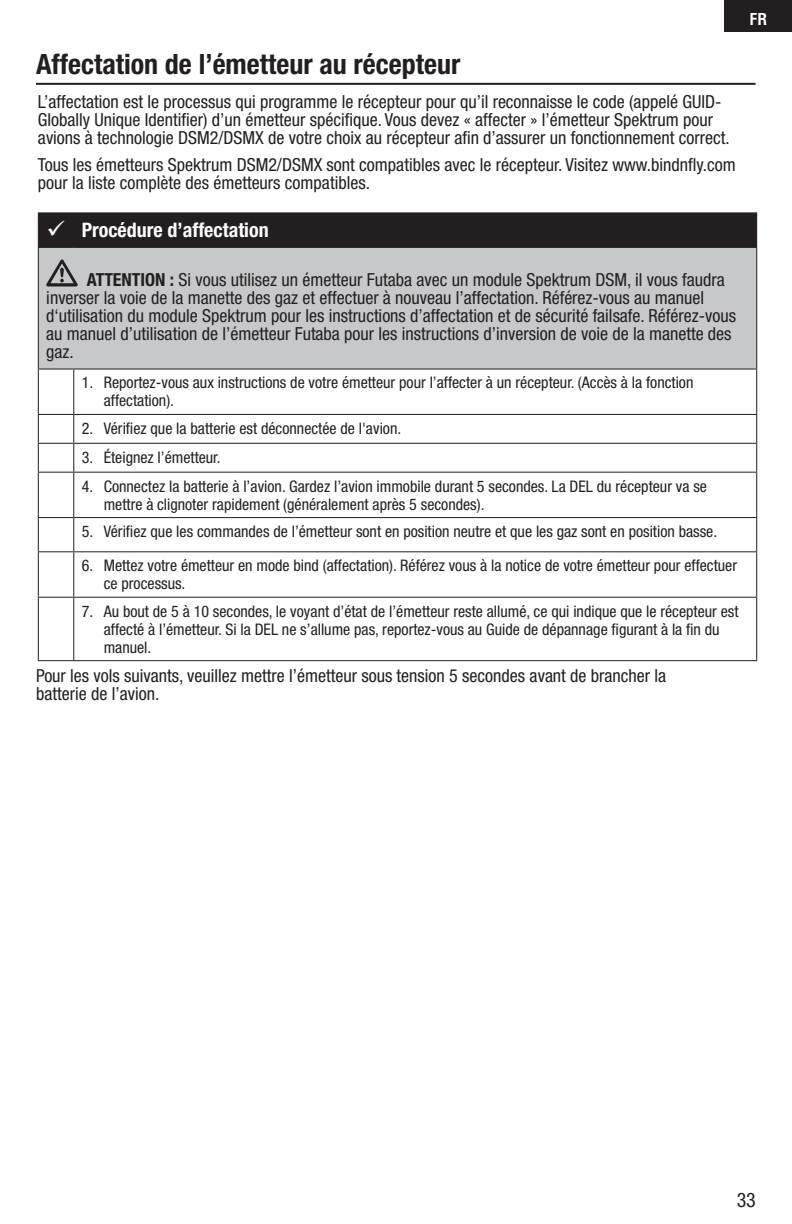
<style>
.page{position:relative;width:792px;height:1224px;background:#fff}
.page>*{position:absolute;margin:0;border:0;box-sizing:border-box;transform-origin:0 0}
.t1{font:700 condensed 28px "Helvetica Neue LT Std";color:#231f20}
.t2{font:700 condensed 20px "Helvetica Neue LT Std";color:#fff}
.t3{font:condensed 20px "Helvetica Neue LT Std";color:#231f20}
.t4{font:condensed 18px/18px "Helvetica Neue LT Std";color:#231f20}
.t5{font:condensed 16px/18px "Helvetica Neue LT Std";color:#231f20}
.t6{font:700 condensed 16px "Helvetica LT Std";color:#fff}
.s1{font-weight:700}
</style>
<div class="page">
<div style="left:725px;top:0;width:67px;height:31px;background:#231f20"></div>
<hr style="left:36px;top:83px;width:720px;height:2px;background:#231f20">
<div style="left:39px;top:213px;width:717px;height:34px;background:#231f20"></div>
<div style="left:38px;top:247px;width:719px;height:122px;background:#c6c8ca"></div>
<svg style="left:39px;top:370px;width:717px;height:290px"></svg>
<hr style="left:38px;top:212px;width:36px;height:1px;background:#231f20">
<hr style="left:38px;top:213px;width:1px;height:34px;background:#231f20">
<hr style="left:74px;top:212px;width:683px;height:1px;background:#231f20">
<hr style="left:73px;top:213px;width:1px;height:34px;background:#231f20">
<hr style="left:756px;top:213px;width:1px;height:34px;background:#231f20">
<hr style="left:38px;top:247px;width:36px;height:1px;background:#231f20">
<hr style="left:38px;top:248px;width:1px;height:121px;background:#231f20">
<hr style="left:74px;top:247px;width:683px;height:1px;background:#231f20">
<hr style="left:756px;top:248px;width:1px;height:121px;background:#231f20">
<hr style="left:38px;top:369px;width:36px;height:1px;background:#231f20">
<hr style="left:38px;top:370px;width:1px;height:44px;background:#231f20">
<hr style="left:74px;top:369px;width:683px;height:1px;background:#231f20">
<hr style="left:73px;top:370px;width:1px;height:44px;background:#231f20">
<hr style="left:756px;top:370px;width:1px;height:44px;background:#231f20">
<hr style="left:38px;top:414px;width:36px;height:1px;background:#231f20">
<hr style="left:74px;top:414px;width:683px;height:1px;background:#231f20">
<hr style="left:38px;top:443px;width:36px;height:1px;background:#231f20">
<svg style="left:38px;top:415px;width:1px;height:57px"></svg>
<hr style="left:74px;top:443px;width:683px;height:1px;background:#231f20">
<svg style="left:73px;top:415px;width:1px;height:57px"></svg>
<svg style="left:756px;top:415px;width:1px;height:57px"></svg>
<hr style="left:38px;top:472px;width:36px;height:1px;background:#231f20">
<hr style="left:38px;top:473px;width:1px;height:44px;background:#231f20">
<hr style="left:74px;top:472px;width:683px;height:1px;background:#231f20">
<hr style="left:73px;top:473px;width:1px;height:44px;background:#231f20">
<hr style="left:756px;top:473px;width:1px;height:44px;background:#231f20">
<hr style="left:38px;top:517px;width:36px;height:1px;background:#231f20">
<hr style="left:38px;top:518px;width:1px;height:33px;background:#231f20">
<hr style="left:74px;top:517px;width:683px;height:1px;background:#231f20">
<hr style="left:73px;top:518px;width:1px;height:33px;background:#231f20">
<hr style="left:756px;top:518px;width:1px;height:33px;background:#231f20">
<hr style="left:38px;top:551px;width:36px;height:1px;background:#231f20">
<hr style="left:38px;top:552px;width:1px;height:45px;background:#231f20">
<hr style="left:74px;top:551px;width:683px;height:1px;background:#231f20">
<hr style="left:73px;top:552px;width:1px;height:45px;background:#231f20">
<hr style="left:756px;top:552px;width:1px;height:45px;background:#231f20">
<hr style="left:38px;top:597px;width:36px;height:1px;background:#231f20">
<hr style="left:38px;top:598px;width:1px;height:62px;background:#231f20">
<hr style="left:74px;top:597px;width:683px;height:1px;background:#231f20">
<hr style="left:73px;top:598px;width:1px;height:62px;background:#231f20">
<hr style="left:756px;top:598px;width:1px;height:62px;background:#231f20">
<hr style="left:38px;top:660px;width:719px;height:1px;background:#231f20">
<svg style="left:46px;top:259px;width:32px;height:27px"></svg>
<h1 class="t1" style="left:36px;top:54px;width:426px">Affectation de l’émetteur au récepteur</h1>
<p class="t4" style="left:38px;top:95px;width:693px">L’affectation est le processus qui programme le récepteur pour qu’il reconnaisse le code (appelé GUID-<br>Globally Unique Identifier) d’un émetteur spécifique. Vous devez « affecter » l’émetteur Spektrum pour avions à technologie DSM2/DSMX de votre choix au récepteur afin d’assurer un fonctionnement correct.</p>
<p class="t4" style="left:38px;top:158px;width:699px">Tous les émetteurs Spektrum DSM2/DSMX sont compatibles avec le récepteur. Visitez www.bindnfly.com pour la liste complète des émetteurs compatibles.</p>
<p class="t2" style="left:47px;top:223px;width:224px">✓ Procédure d’affectation</p>
<p class="t4" style="left:46px;top:273px;width:691px;text-indent:40px"><span class="s1">ATTENTION :</span> Si vous utilisez un émetteur Futaba avec un module Spektrum DSM, il vous faudra inverser la voie de la manette des gaz et effectuer à nouveau l’affectation. Référez-vous au manuel d‘utilisation du module Spektrum pour les instructions d’affectation et de sécurité failsafe. Référez-vous au manuel d’utilisation de l’émetteur Futaba pour les instructions d’inversion de voie de la manette des gaz.</p>
<p class="t5" style="left:104px;top:376px;width:591px;text-indent:-22px">1. Reportez-vous aux instructions de votre émetteur pour l’affecter à un récepteur. (Accès à la fonction affectation).</p>
<p class="t5" style="left:82px;top:421px;width:321px">2. Vérifiez que la batterie est déconnectée de l'avion.</p>
<p class="t5" style="left:82px;top:450px;width:140px">3. Éteignez l’émetteur.</p>
<p class="t5" style="left:104px;top:479px;width:605px;text-indent:-22px">4. Connectez la batterie à l’avion. Gardez l’avion immobile durant 5 secondes. La DEL du récepteur va se mettre à clignoter rapidement (généralement après 5 secondes).</p>
<p class="t5" style="left:82px;top:524px;width:637px">5. Vérifiez que les commandes de l’émetteur sont en position neutre et que les gaz sont en position basse.</p>
<p class="t5" style="left:104px;top:559px;width:635px;text-indent:-22px">6. Mettez votre émetteur en mode bind (affectation). Référez vous à la notice de votre émetteur pour effectuer ce processus.</p>
<p class="t5" style="left:104px;top:604px;width:636px;text-indent:-22px">7. Au bout de 5 à 10 secondes, le voyant d’état de l’émetteur reste allumé, ce qui indique que le récepteur est affecté à l’émetteur. Si la DEL ne s’allume pas, reportez-vous au Guide de dépannage figurant à la fin du manuel.</p>
<p class="t4" style="left:36px;top:669px;width:632px">Pour les vols suivants, veuillez mettre l’émetteur sous tension 5 secondes avant de brancher la batterie de l’avion.</p>
<p class="t6" style="left:750px;top:14px;width:19px">FR</p>
<p class="t3" style="left:737px;top:1192px;width:21px">33</p>
</div>
